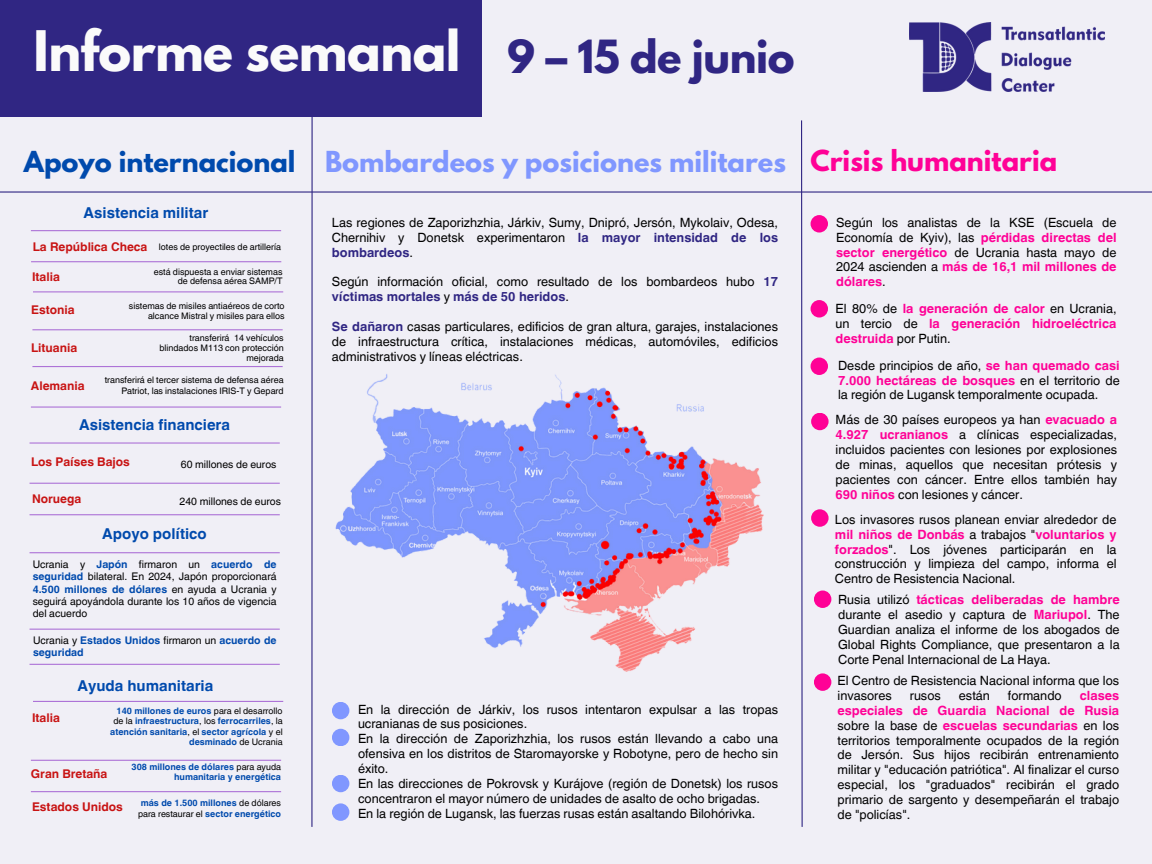
<style>
.page{position:relative;width:1152px;height:864px;background:#f0eff6}
.page>*{position:absolute;margin:0;border:0;box-sizing:border-box;transform-origin:0 0}
.t1{font:700 49.5px "League Spartan";letter-spacing:-.01em;color:#fafafa}
.t2{font:700 40.5px "League Spartan";letter-spacing:-.01em;color:#302683}
.t3{font:700 25.65px "League Spartan";color:#8097ff}
.t4{font:700 25.65px "League Spartan";color:#004aad}
.t5{font:700 25.65px "League Spartan";color:#ff0196}
.t6{font:700 15px "Helvetica World";color:#004aad}
.t7{font:12.75px/14.9px "Helvetica World";color:#000;text-align:justify}
.t8{font:700 12.75px/14.9px "Helvetica World";color:#ff0196;text-align:justify}
.t9{font:700 12px "Helvetica World";color:#c81313}
.t10{font:10.5px/12.3px "Helvetica World";color:#000;text-align:justify}
.t11{font:700 10.5px/12.3px "Helvetica World";color:#004aad}
.t12{font:9px/9.8px "Helvetica World";color:#000;text-align:right}
.t13{font:700 9px/10.5px "Helvetica World";color:#004aad;text-align:right}
.s1{font-weight:700;color:#004aad}
.s2{font-weight:400;color:#000}
.s3{font-weight:700;color:#302683}
.s4{font-weight:700;color:#ff0196}
</style>
<div class="page">
<hr style="left:311px;top:116px;width:2px;height:711px;background:#302683">
<svg style="left:801px;top:120px;width:2px;height:707px"></svg>
<hr style="left:0;top:191px;width:1152px;height:2px;background:#302683">
<hr style="left:31px;top:230px;width:250px;height:1px;background:#ad73d7">
<div style="left:811px;top:215px;width:17px;height:18px;background:#ff0196;border-radius:50%"></div>
<div style="left:0;top:0;width:481px;height:116px;background:#302683"></div>
<img style="left:910px;top:23px;width:194px;height:69px">
<div style="left:811px;top:300px;width:17px;height:18px;background:#ff0196;border-radius:50%"></div>
<div style="left:811px;top:358px;width:17px;height:17px;background:#ff0196;border-radius:50%"></div>
<div style="left:811px;top:413px;width:18px;height:17px;background:#ff0196;border-radius:50%"></div>
<div style="left:811px;top:509px;width:18px;height:18px;background:#ff0196;border-radius:50%"></div>
<div style="left:814px;top:591px;width:17px;height:17px;background:#ff0196;border-radius:50%"></div>
<hr style="left:31px;top:261px;width:250px;height:1px;background:#ad73d7">
<div style="left:332px;top:702px;width:17px;height:17px;background:#8097ff;border-radius:50%"></div>
<div style="left:332px;top:729px;width:17px;height:17px;background:#8097ff;border-radius:50%"></div>
<div style="left:332px;top:775px;width:17px;height:17px;background:#8097ff;border-radius:50%"></div>
<hr style="left:33px;top:291px;width:250px;height:1px;background:#ad73d7">
<hr style="left:31px;top:406px;width:250px;height:2px;background:#ad73d7">
<hr style="left:30px;top:514px;width:250px;height:1px;background:#ad73d7">
<hr style="left:30px;top:552px;width:250px;height:1px;background:#ad73d7">
<hr style="left:32px;top:366px;width:251px;height:1px;background:#ad73d7">
<hr style="left:33px;top:701px;width:250px;height:1px;background:#ad73d7">
<hr style="left:32px;top:329px;width:251px;height:1px;background:#ad73d7">
<hr style="left:30px;top:629px;width:250px;height:1px;background:#ad73d7">
<hr style="left:30px;top:442px;width:250px;height:2px;background:#ad73d7">
<hr style="left:30px;top:664px;width:250px;height:1px;background:#ad73d7">
<hr style="left:31px;top:760px;width:250px;height:1px;background:#ad73d7">
<hr style="left:31px;top:791px;width:250px;height:1px;background:#ad73d7">
<div style="left:814px;top:673px;width:17px;height:18px;background:#ff0196;border-radius:50%"></div>
<hr style="left:30px;top:483px;width:250px;height:1px;background:#ad73d7">
<img style="left:280px;top:374px;width:533px;height:310px">
<div style="left:332px;top:803px;width:17px;height:18px;background:#8097ff;border-radius:50%"></div>
<h6 class="t1" style="left:34px;top:26px;width:429px">Informe semanal</h6>
<h6 class="t2" style="left:507px;top:36px;width:289px">9 – 15 de junio</h6>
<h2 class="t4" style="left:24px;top:149px;width:273px">Apoyo internacional</h2>
<h3 class="t6" style="left:84px;top:201px;width:126px">Asistencia militar</h3>
<h5 class="t9" style="left:33px;top:237px;width:116px">La República Checa</h5>
<p class="t12" style="left:159px;top:242px;width:124px">lotes de proyectiles de artillería</p>
<h5 class="t9" style="left:32px;top:267px;width:29px">Italia</h5>
<p class="t12" style="left:154px;top:267px;width:130px">está dispuesta a enviar sistemas de defensa aérea SAMP/T</p>
<h4 class="t9" style="left:31px;top:300px;width:45px">Estonia</h4>
<h5 class="t12" style="left:129px;top:301px;width:157px">sistemas de misiles antiaéreos de corto alcance Mistral y misiles para ellos</h5>
<h6 class="t9" style="left:31px;top:337px;width:48px">Lituania</h6>
<p class="t12" style="left:159px;top:333px;width:126px">transferirá 14 vehículos blindados M113 con protección mejorada</p>
<h3 class="t9" style="left:31px;top:376px;width:55px">Alemania</h3>
<h3 class="t12" style="left:105px;top:375px;width:180px;line-height:10.5px">transferirá el tercer sistema de defensa aérea<br>Patriot, las instalaciones IRIS-T y Gepard</h3>
<h6 class="t6" style="left:79px;top:413px;width:152px">Asistencia financiera</h6>
<h5 class="t9" style="left:31px;top:452px;width:100px">Los Países Bajos</h5>
<h5 class="t10" style="left:181px;top:458px;width:97px">60 millones de euros</h5>
<p class="t9" style="left:32px;top:489px;width:51px">Noruega</p>
<h5 class="t10" style="left:180px;top:495px;width:103px">240 millones de euros</h5>
<p class="t6" style="left:102px;top:521px;width:106px">Apoyo político</p>
<p class="t10" style="left:33px;top:558px;width:245px">Ucrania y <span class="s1">Japón</span> firmaron un <span class="s1">acuerdo de seguridad</span> bilateral. En 2024, Japón proporcionará <span class="s1">4.500 millones de dólares</span> en ayuda a Ucrania y seguirá apoyándola durante los 10 años de vigencia</p>
<h5 class="t10" style="left:33px;top:607px;width:56px">del acuerdo</h5>
<p class="t11" style="left:33px;top:633px;width:245px"><span class="s2">Ucrania y</span> Estados Unidos <span class="s2">firmaron un</span> acuerdo de seguridad</p>
<p class="t9" style="left:32px;top:708px;width:29px">Italia</p>
<p class="t6" style="left:77px;top:673px;width:137px">Ayuda humanitaria</p>
<h5 class="t13" style="left:110px;top:704px;width:174px">140 millones de euros <span class="s2">para el desarrollo de la</span> infraestructura<span class="s2">, los</span> ferrocarriles<span class="s2">, la </span>atención sanitaria<span class="s2">, el</span> sector agrícola <span class="s2">y el</span></h5>
<h6 class="t13" style="left:189px;top:736px;width:95px">desminado <span class="s2">de Ucrania</span></h6>
<h6 class="t9" style="left:31px;top:764px;width:78px">Gran Bretaña</h6>
<h4 class="t13" style="left:131px;top:760px;width:151px">308 millones de dólares <span class="s2">para ayuda </span>humanitaria y energética</h4>
<p class="t9" style="left:32px;top:797px;width:92px">Estados Unidos</p>
<h6 class="t13" style="left:138px;top:797px;width:145px;text-align:center">más de 1.500 millones <span class="s2">de dólares para restaurar el</span> sector energético</h6>
<h4 class="t3" style="left:325px;top:149px;width:462px">Bombardeos y posiciones militares</h4>
<p class="t7" style="left:332px;top:215px;width:448px">Las regiones de Zaporizhzhia, Járkiv, Sumy, Dnipró, Jersón, Mykolaiv, Odesa, Chernihiv y Donetsk experimentaron <span class="s3">la mayor intensidad de los bombardeos</span>.</p>
<h6 class="t7" style="left:332px;top:274px;width:448px">Según información oficial, como resultado de los bombardeos hubo <span class="s3">17 víctimas mortales</span> y <span class="s3">más de 50 heridos</span>.</h6>
<h4 class="t7" style="left:332px;top:319px;width:448px"><span class="s3">Se dañaron</span> casas particulares, edificios de gran altura, garajes, instalaciones de infraestructura crítica, instalaciones médicas, automóviles, edificios administrativos y líneas eléctricas.</h4>
<h6 class="t7" style="left:358px;top:702px;width:422px;text-align:left">En la dirección de Járkiv, los rusos intentaron expulsar a las tropas ucranianas de sus posiciones.<br>En la dirección de Zaporizhzhia, los rusos están llevando a cabo una ofensiva en los distritos de Staromayorske y Robotyne, pero de hecho sin éxito.<br>En las direcciones de Pokrovsk y Kurájove (región de Donetsk) los rusos concentraron el mayor número de unidades de asalto de ocho brigadas.<br>En la región de Lugansk, las fuerzas rusas están asaltando Bilohórivka.</h6>
<h6 class="t5" style="left:811px;top:148px;width:248px">Crisis humanitaria</h6>
<h6 class="t7" style="left:836px;top:215px;width:282px">Según los analistas de la KSE (Escuela de Economía de Kyiv), las <span class="s4">pérdidas directas del sector energético</span> de Ucrania hasta mayo de 2024 ascienden a <span class="s4">más de 16,1 mil millones de dólares</span>.</h6>
<h5 class="t8" style="left:836px;top:300px;width:282px"><span class="s2">El 80% de</span> la generación de calor <span class="s2">en Ucrania, un tercio de</span> la generación hidroeléctrica destruida <span class="s2">por Putin.</span></h5>
<p class="t7" style="left:838px;top:358px;width:283px">Desde principios de año, <span class="s4">se han quemado casi 7.000 hectáreas de bosques</span> en el territorio de la región de Lugansk temporalmente ocupada.</p>
<p class="t7" style="left:836px;top:413px;width:283px">Más de 30 países europeos ya han <span class="s4">evacuado a 4.927 ucranianos</span> a clínicas especializadas, incluidos pacientes con lesiones por explosiones de minas, aquellos que necesitan prótesis y pacientes con cáncer. Entre ellos también hay <span class="s4">690 niños</span> con lesiones y cáncer.</p>
<p class="t7" style="left:835px;top:512px;width:283px">Los invasores rusos planean enviar alrededor de <span class="s4">mil niños de Donbás</span> a trabajos "<span class="s4">voluntarios y forzados</span>". Los jóvenes participarán en la construcción y limpieza del campo, informa el Centro de Resistencia Nacional.</p>
<h5 class="t7" style="left:838px;top:592px;width:283px">Rusia utilizó <span class="s4">tácticas deliberadas de hambre </span>durante el asedio y captura de <span class="s4">Mariupol</span>. The Guardian analiza el informe de los abogados de Global Rights Compliance, que presentaron a la Corte Penal Internacional de La Haya.</h5>
<p class="t7" style="left:838px;top:673px;width:283px">El Centro de Resistencia Nacional informa que los invasores</p>
<p class="t7" style="left:910px;top:688px;width:32px">rusos</p>
<p class="t7" style="left:959px;top:688px;width:32px">están</p>
<p class="t7" style="left:1008px;top:688px;width:55px">formando</p>
<p class="t7" style="left:838px;top:688px;width:283px;text-indent:242px"><span class="s4">clases especiales de Guardia Nacional de Rusia </span>sobre la base de <span class="s4">escuelas secundarias</span> en los territorios temporalmente ocupados de la región de Jersón. Sus hijos recibirán entrenamiento militar y "educación patriótica". Al finalizar el curso especial, los "graduados" recibirán el grado primario de sargento y desempeñarán el trabajo de "policías".</p>
</div>
